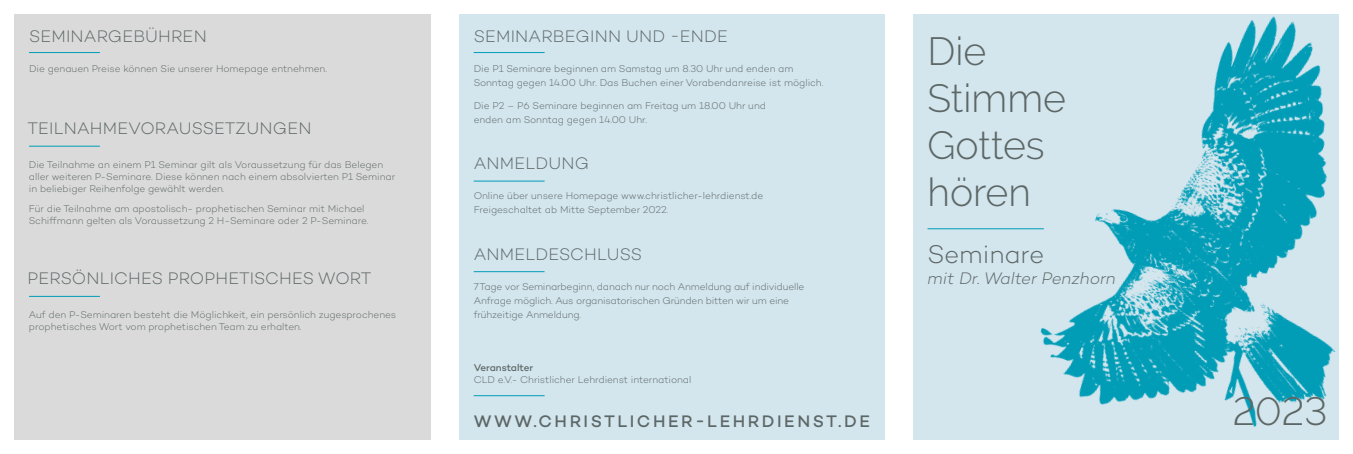
<style>
.page{position:relative;width:1353px;height:454px;background:#fff}
.page>*{position:absolute;margin:0;border:0;box-sizing:border-box;transform-origin:0 0}
.t1{font:300 39.2px/47px "Raleway";color:#5d6766}
.t2{font:300 26px "Campton";color:#5d6766}
.t3{font:300 17px "Campton";letter-spacing:.01em;color:#5d6766}
.t4{font:500 17px "Campton";letter-spacing:.15em;color:#5d6766}
.t5{font:italic 300 17px "Campton";color:#5d6766}
.t6{font:300 10px/14px "Campton";letter-spacing:-.01em;color:#5d6766}
.t7{font:500 10px "Campton";letter-spacing:-.01em;color:#5d6766}
</style>
<div class="page">
<div style="left:459px;top:14px;width:425px;height:425px;background:#d3e5ed"></div>
<div style="left:913px;top:14px;width:425px;height:425px;background:#d3e5ed"></div>
<img style="left:981px;top:16px;width:355px;height:411px">
<hr style="left:927px;top:228px;width:116px;height:1px;background:#009db7">
<hr style="left:473px;top:52px;width:71px;height:1px;background:#009db7">
<hr style="left:473px;top:271px;width:71px;height:1px;background:#009db7">
<hr style="left:473px;top:181px;width:71px;height:1px;background:#009db7">
<hr style="left:473px;top:395px;width:71px;height:1px;background:#009db7">
<div style="left:14px;top:14px;width:417px;height:425px;background:#dadada"></div>
<hr style="left:29px;top:146px;width:71px;height:1px;background:#009db7">
<hr style="left:29px;top:296px;width:71px;height:1px;background:#009db7">
<hr style="left:29px;top:52px;width:71px;height:1px;background:#009db7">
<h3 class="t3" style="left:29px;top:26px;width:179px">SEMINARGEBÜHREN</h3>
<p class="t6" style="left:29px;top:61px;width:299px">Die genauen Preise können Sie unserer Homepage entnehmen.</p>
<h3 class="t3" style="left:28px;top:118px;width:286px">TEILNAHMEVORAUSSETZUNGEN</h3>
<p class="t6" style="left:29px;top:158px;width:367px;line-height:12px">Die Teilnahme an einem P1 Seminar gilt als Voraussetzung für das Belegen aller weiteren P-Seminare. Diese können nach einem absolvierten P1 Seminar in beliebiger Reihenfolge gewählt werden.</p>
<p class="t6" style="left:29px;top:202px;width:341px;line-height:12px">Für die Teilnahme am apostolisch- prophetischen Seminar mit Michael<br>Schiffmann gelten als Voraussetzung 2 H-Seminare oder 2 P-Seminare.</p>
<h3 class="t3" style="left:28px;top:268px;width:345px">PERSÖNLICHES PROPHETISCHES WORT</h3>
<p class="t6" style="left:29px;top:308px;width:369px;line-height:12px">Auf den P-Seminaren besteht die Möglichkeit, ein persönlich zugesprochenes prophetisches Wort vom prophetischen Team zu erhalten.</p>
<h3 class="t3" style="left:473px;top:26px;width:256px">SEMINARBEGINN UND -ENDE</h3>
<p class="t6" style="left:473px;top:61px;width:351px">Die P1 Seminare beginnen am Samstag um 8.30 Uhr und enden am<br>Sonntag gegen 14.00 Uhr. Das Buchen einer Vorabendanreise ist möglich.</p>
<p class="t6" style="left:473px;top:98px;width:294px">Die P2 – P6 Seminare beginnen am Freitag um 18.00 Uhr und enden am Sonntag gegen 14.00 Uhr.</p>
<h3 class="t3" style="left:473px;top:153px;width:117px">ANMELDUNG</h3>
<p class="t6" style="left:473px;top:188px;width:291px">Online über unsere Homepage www.christlicher-lehrdienst.de<br>Freigeschaltet ab Mitte September 2022.</p>
<h3 class="t3" style="left:473px;top:243px;width:170px">ANMELDESCHLUSS</h3>
<p class="t6" style="left:473px;top:279px;width:332px">7 Tage vor Seminarbeginn, danach nur noch Anmeldung auf individuelle<br>Anfrage möglich. Aus organisatorischen Gründen bitten wir um eine frühzeitige Anmeldung.</p>
<p class="t7" style="left:473px;top:361px;width:61px">Veranstalter</p>
<p class="t6" style="left:473px;top:372px;width:219px">CLD e.V.- Christlicher Lehrdienst international</p>
<h3 class="t4" style="left:473px;top:410px;width:397px">WWW.CHRISTLICHER-LEHRDIENST.DE</h3>
<h1 class="t1" style="left:927px;top:28px;width:140px">Die<br>Stimme<br>Gottes hören</h1>
<h2 class="t2" style="left:927px;top:238px;width:118px">Seminare</h2>
<h3 class="t5" style="left:927px;top:268px;width:190px">mit Dr. Walter Penzhorn</h3>
<h1 class="t1" style="left:1232px;top:387px;width:96px">2023</h1>
</div>
